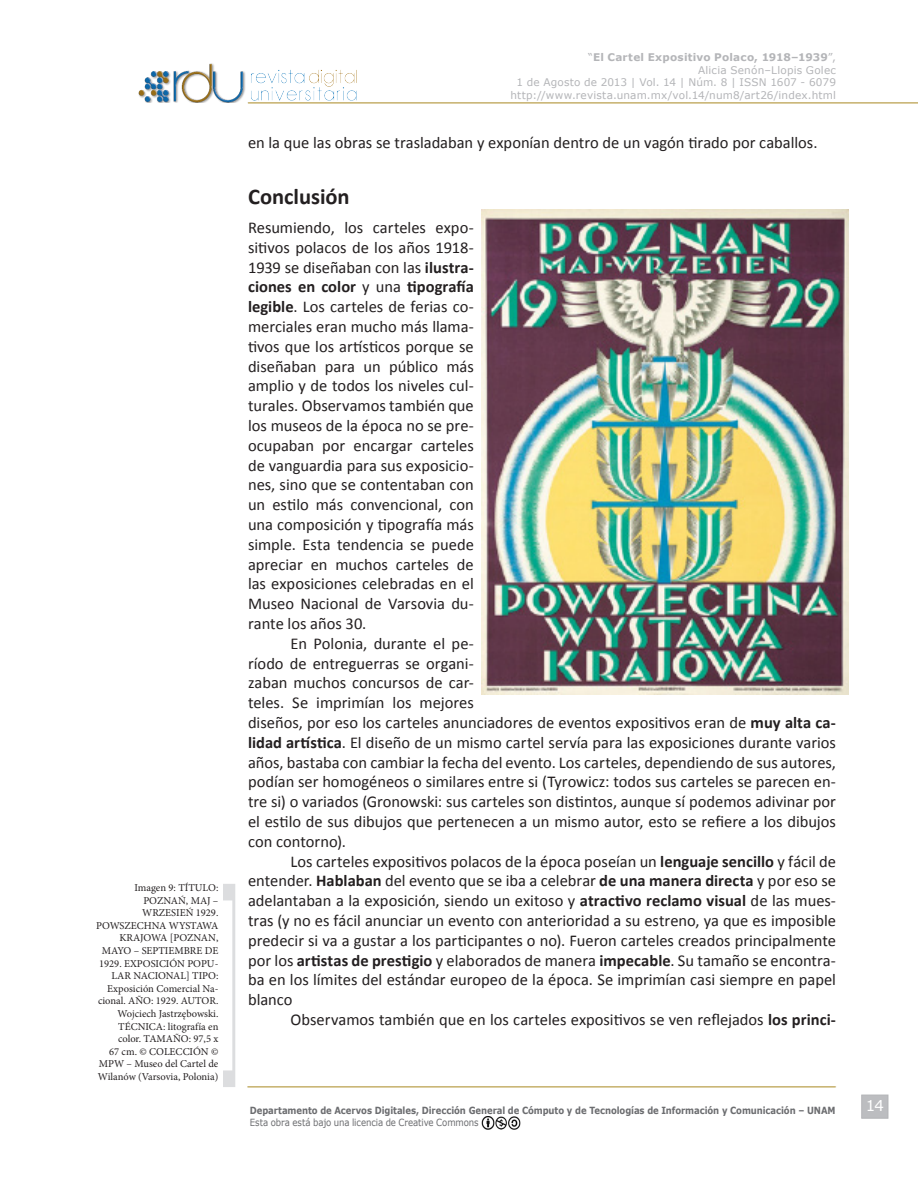
<style>
.page{position:relative;width:918px;height:1188px;background:#fff}
.page>*{position:absolute;margin:0;border:0;box-sizing:border-box;transform-origin:0 0}
.subtitulo_2_de_texto{font:700 22.5px "Calibri";color:#231f20}
.subtitulo_2_de_texto-2{font:16.5px/19.8px "Calibri";color:#231f20;text-align:justify}
.t1{font:15px "Verdana";color:#fff}
.epigrafe{font:10.5px/12.6px "Minion Pro";color:#231f20;text-align:right}
.t2{font:10.5px/12.6px "Verdana";letter-spacing:.015em;color:#b4b5b8;text-align:right}
.t3{font:700 9.9px "Verdana";letter-spacing:-.01em;color:#6c6d70;scale:.86 1}
.t4{font:9.9px "Verdana";letter-spacing:-.01em;color:#6c6d70;scale:.87 1}
.s1{font-weight:700}
</style>
<div class="page">
<div style="left:861px;top:1095px;width:27px;height:24px;background:#bcbdc0"></div>
<img style="left:138px;top:63px;width:218px;height:39px">
<hr style="left:247px;top:102px;width:671px;height:2px;background:#cbb87c">
<hr style="left:248px;top:103px;width:670px;height:1px;background:#ba9b32">
<hr style="left:247px;top:1086px;width:589px;height:2px;background:#cab677">
<hr style="left:248px;top:1087px;width:588px;height:1px;background:#ba9b32">
<img style="left:481px;top:1116px;width:39px;height:14px">
<img style="left:481px;top:209px;width:368px;height:485px">
<svg style="left:223px;top:884px;width:12px;height:203px"></svg>
<p class="epigrafe" style="left:96px;top:881px;width:124px">Imagen 9: TÍTULO:<br>POZNAŃ, MAJ –<br>WRZESIEŃ 1929.<br>POWSZECHNA WYSTAWA<br>KRAJOWA [POZNAN,<br>MAYO – SEPTIEMBRE DE<br>1929. EXPOSICIÓN POPU-<br>LAR NACIONAL] TIPO:<br>Exposición Comercial Na&shy;cional. AÑO: 1929. AUTOR.<br>Wojciech Jastrzębowski.<br>TÉCNICA: litografía en color. TAMAÑO: 97,5 x<br>67 cm. © COLECCIÓN ©<br>MPW – Museo del Cartel de<br>Wilanów (Varsovia, Polonia)</p>
<p class="t2" style="left:511px;top:51px;width:327px">“<span class="s1">El Cartel Expositivo Polaco, 1918–1939</span>”,<br>Alicia Senón–Llopis Golec<br>1 de Agosto de 2013 | Vol. 14 | Núm. 8 | ISSN 1607 - 6079 http://www.revista.unam.mx/vol.14/num8/art26/index.html</p>
<p class="subtitulo_2_de_texto-2" style="left:248px;top:133px;width:571px">en la que las obras se trasladaban y exponían dentro de un vagón tirado por caballos.</p>
<p class="subtitulo_2_de_texto" style="left:248px;top:182px;width:103px">Conclusión</p>
<p class="subtitulo_2_de_texto-2" style="left:248px;top:218px;width:227px">Resumiendo, los carteles expo&shy;sitivos polacos de los años 1918- 1939 se diseñaban con las <span class="s1">ilustra&shy;ciones en color</span> y una <span class="s1">tipografía legible</span>. Los carteles de ferias co&shy;merciales eran mucho más llama&shy;tivos que los artísticos porque se diseñaban para un público más amplio y de todos los niveles cul&shy;turales. Observamos también que los museos de la época no se pre&shy;ocupaban por encargar carteles de vanguardia para sus exposicio&shy;nes, sino que se contentaban con un estilo más convencional, con una composición y tipografía más simple. Esta tendencia se puede apreciar en muchos carteles de las exposiciones celebradas en el Museo Nacional de Varsovia du&shy;rante los años 30.</p>
<p class="subtitulo_2_de_texto-2" style="left:248px;top:634px;width:590px;text-align:left;text-indent:43px">En Polonia, durante el pe-<br>ríodo de entreguerras se organi-<br>zaban muchos concursos de car-<br>teles. Se imprimían los mejores<br>diseños, por eso los carteles anunciadores de eventos expositivos eran de <span class="s1">muy alta ca&shy;lidad artística</span>. El diseño de un mismo cartel servía para las exposiciones durante varios años, bastaba con cambiar la fecha del evento. Los carteles, dependiendo de sus autores, podían ser homogéneos o similares entre si (Tyrowicz: todos sus carteles se parecen en&shy;tre si) o variados (Gronowski: sus carteles son distintos, aunque sí podemos adivinar por el estilo de sus dibujos que pertenecen a un mismo autor, esto se refiere a los dibujos con contorno).</p>
<p class="subtitulo_2_de_texto-2" style="left:248px;top:851px;width:590px;text-indent:43px">Los carteles expositivos polacos de la época poseían un <span class="s1">lenguaje sencillo</span> y fácil de entender. <span class="s1">Hablaban</span> del evento que se iba a celebrar <span class="s1">de una manera directa</span> y por eso se adelantaban a la exposición, siendo un exitoso y <span class="s1">atractivo reclamo visual</span> de las mues&shy;tras (y no es fácil anunciar un evento con anterioridad a su estreno, ya que es imposible predecir si va a gustar a los participantes o no). Fueron carteles creados principalmente por los <span class="s1">artistas de prestigio</span> y elaborados de manera <span class="s1">impecable</span>. Su tamaño se encontra&shy;ba en los límites del estándar europeo de la época. Se imprimían casi siempre en papel blanco</p>
<p class="subtitulo_2_de_texto-2" style="left:291px;top:1010px;width:547px">Observamos también que en los carteles expositivos se ven reflejados <span class="s1">los princi-</span></p>
<p class="t3" style="left:250px;top:1104px;width:683px">Departamento de Acervos Digitales, Dirección General de Cómputo y de Tecnologías de Información y Comunicación – UNAM</p>
<p class="t4" style="left:250px;top:1115px;width:265px">Esta obra está bajo una licencia de Creative Commons</p>
<p class="t1" style="left:866px;top:1096px;width:20px">14</p>
</div>
